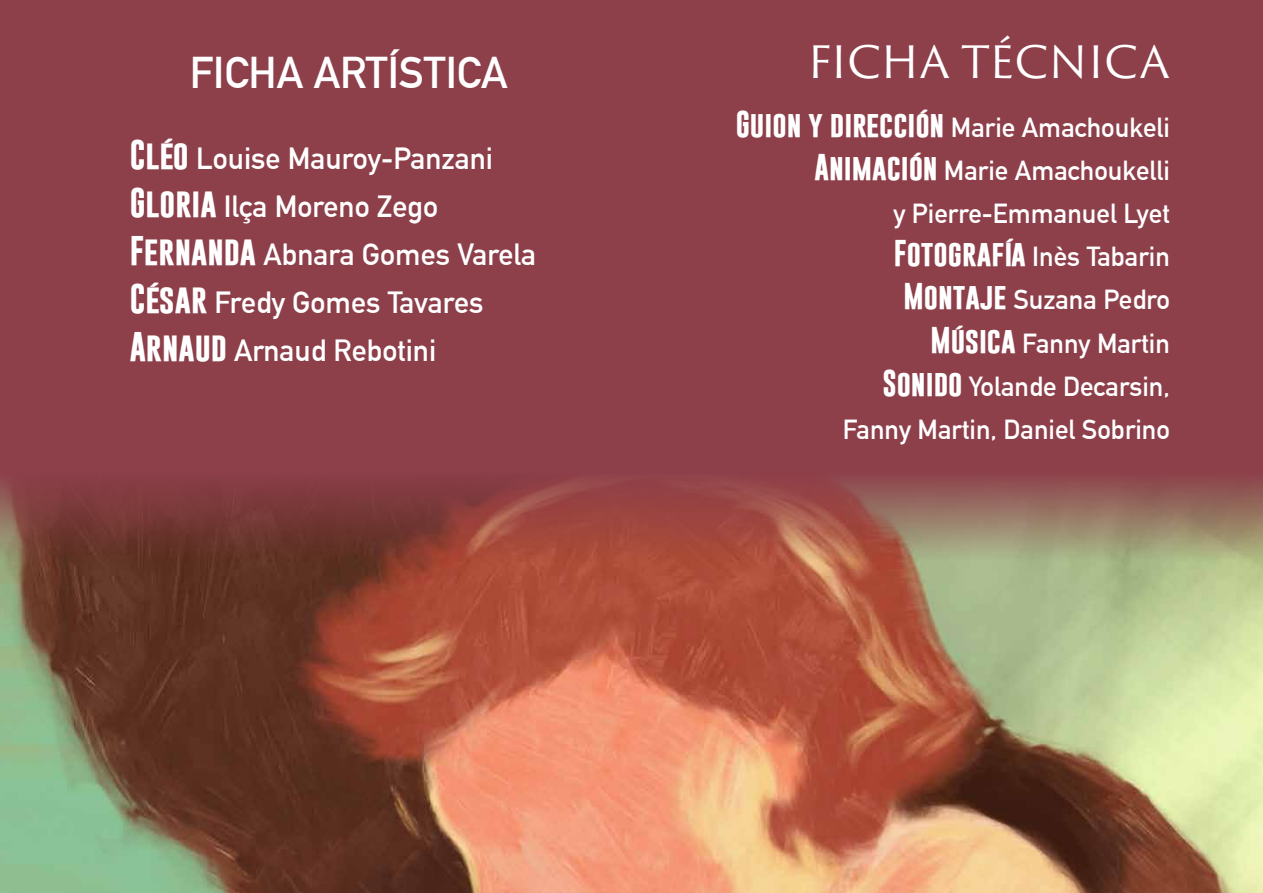
<style>
.page{position:relative;width:1263px;height:893px;background:#fff}
.page>*{position:absolute;margin:0;border:0;box-sizing:border-box;transform-origin:0 0}
.t1{font:700 43.5px "DIN Alternate";color:#fff}
.t2{font:43.5px "Trajan Sans Pro";letter-spacing:-.005em;color:#fff}
.t3{font:700 30px/48px "DIN Alternate";color:#fff}
.t4{font:700 27px/43.2px "DIN Alternate";color:#fff;text-align:right}
.s1{font-family:"Gobold"}
</style>
<div class="page">
<div style="left:0;top:0;width:1263px;height:473px;background:#8d3f4a"></div>
<img style="left:0;top:473px;width:1263px;height:420px">
<h1 class="t1" style="left:190px;top:39px;width:319px">FICHA ARTÍSTICA</h1>
<p class="t3" style="left:130px;top:132px;width:408px"><span class="s1">Cléo</span> Louise Mauroy-Panzani<br><span class="s1">Gloria</span> Ilça Moreno Zego<br><span class="s1">Fernanda</span> Abnara Gomes Varela<br><span class="s1">César</span> Fredy Gomes Tavares<br><span class="s1">Arnaud</span> Arnaud Rebotini</p>
<h1 class="t2" style="left:807px;top:31px;width:364px">FICHA TÉCNICA</h1>
<p class="t4" style="left:736px;top:104px;width:436px"><span class="s1">Guion y dirección</span> Marie Amachoukeli<br><span class="s1">Animación</span> Marie Amachoukelli<br>y Pierre-Emmanuel Lyet<br><span class="s1">Fotografía</span> Inès Tabarin<br><span class="s1">Montaje</span> Suzana Pedro<br><span class="s1">Música</span> Fanny Martin<br><span class="s1">Sonido</span> Yolande Decarsin,<br>Fanny Martin, Daniel Sobrino</p>
</div>
